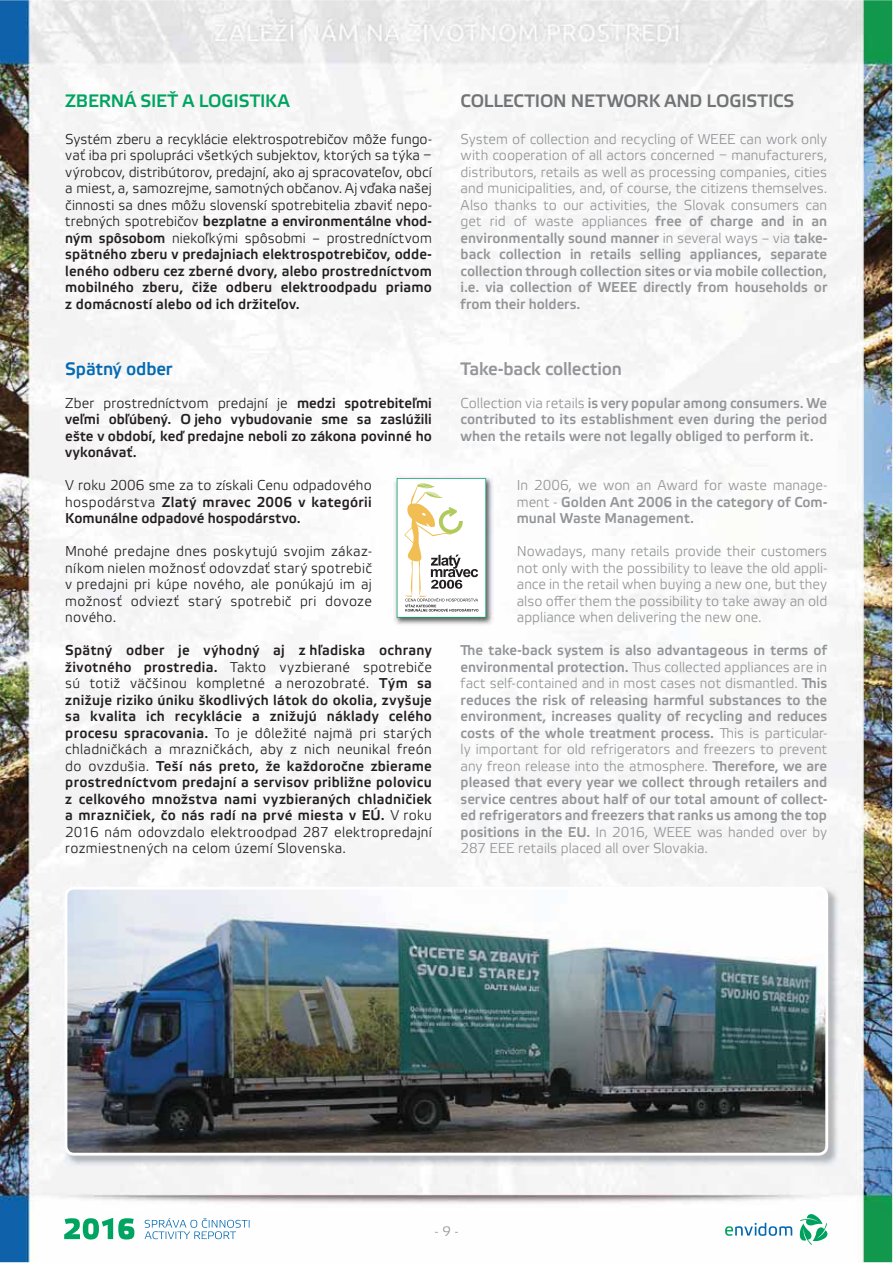
<style>
.page{position:relative;width:893px;height:1263px;background:#fff}
.page>*{position:absolute;margin:0;border:0;box-sizing:border-box;transform-origin:0 0}
.t1{font:18px "Etelka Medium Pro";letter-spacing:-.01em;color:#717375}
.t2{font:18px "Etelka Medium Pro";letter-spacing:-.01em;color:#00a461}
.t3{font:18px "Etelka Medium Pro";letter-spacing:-.015em;color:#939598}
.t4{font:18px "Etelka Medium Pro";letter-spacing:-.01em;color:#036ab3}
.t5{font:14.25px/16.5px "Etelka Light Pro";color:#939598;text-align:justify}
.t6{font:14.25px/16.5px "Etelka Medium Pro";color:#939598;text-align:justify}
.t7{font:14.25px/16.5px "Etelka Light Pro";letter-spacing:.02em;color:#231f20}
.t8{font:14.25px/16.5px "Etelka Medium Pro";letter-spacing:.02em;color:#231f20;text-align:justify}
.t9{font:14.25px "Etelka Light Pro";color:#231f20}
.t10{font:14.25px "Etelka Medium Pro";color:#231f20}
.t11{font:13.5px "Etelka Light Pro";color:#939598}
.s1{font-family:"Etelka Light Pro"}
.s2{font-family:"Etelka Medium Pro"}
</style>
<div class="page">
<img style="left:0;top:0;width:892px;height:1262px">
<svg style="left:799px;top:1213px;width:30px;height:32px"></svg>
<svg style="left:725px;top:1223px;width:67px;height:13px"></svg>
<svg style="left:145px;top:1218px;width:104px;height:21px"></svg>
<svg style="left:64px;top:1218px;width:70px;height:22px"></svg>
<img style="left:393px;top:475px;width:101px;height:151px">
<svg style="left:397px;top:478px;width:89px;height:140px"></svg>
<img style="left:64px;top:886px;width:774px;height:280px">
<img style="left:64px;top:887px;width:764px;height:269px">
<svg style="left:461px;top:645px;width:14px;height:10px"></svg>
<svg style="left:632px;top:662px;width:13px;height:10px"></svg>
<svg style="left:802px;top:678px;width:14px;height:10px"></svg>
<svg style="left:720px;top:728px;width:13px;height:10px"></svg>
<svg style="left:713px;top:761px;width:14px;height:10px"></svg>
<p class="t2" style="left:65px;top:94px;width:226px">ZBERNÁ SIEŤ A LOGISTIKA</p>
<p class="t7" style="left:65px;top:132px;width:368px;text-align:justify">Systém zberu a recyklácie elektrospotrebičov môže fungo&shy;vať iba pri spolupráci všetkých subjektov, ktorých sa týka − výrobcov, distribútorov, predajní, ako aj spracovateľov, obcí a miest, a, samozrejme, samotných občanov. Aj vďaka našej činnosti sa dnes môžu slovenskí spotrebitelia zbaviť nepo-</p>
<p class="t10" style="left:65px;top:216px;width:368px"><span class="s1">trebných spotrebičov</span> bezplatne a environmentálne vhod-</p>
<p class="t9" style="left:65px;top:233px;width:368px"><span class="s2">ným spôsobom</span> niekoľkými spôsobmi – prostredníctvom</p>
<p class="t8" style="left:65px;top:247px;width:368px">spätného zberu v predajniach elektrospotrebičov, odde&shy;leného odberu cez zberné dvory, alebo prostredníctvom mobilného zberu, čiže odberu elektroodpadu priamo z domácností alebo od ich držiteľov.</p>
<p class="t4" style="left:65px;top:362px;width:109px">Spätný odber</p>
<p class="t9" style="left:65px;top:398px;width:368px">Zber prostredníctvom predajní je <span class="s2">medzi spotrebiteľmi</span></p>
<p class="t8" style="left:65px;top:412px;width:368px">veľmi obľúbený. O jeho vybudovanie sme sa zaslúžili ešte v období, keď predajne neboli zo zákona povinné ho vykonávať.</p>
<p class="t7" style="left:65px;top:479px;width:308px">V roku 2006 sme za to získali Cenu odpadového</p>
<p class="t8" style="left:65px;top:495px;width:308px"><span class="s1">hospodárstva</span> Zlatý mravec 2006 v kategórii<br>Komunálne odpadové hospodárstvo.</p>
<p class="t7" style="left:65px;top:545px;width:308px;text-align:justify">Mnohé predajne dnes poskytujú svojim zákaz&shy;níkom nielen možnosť odovzdať starý spotrebič v predajni pri kúpe nového, ale ponúkajú im aj možnosť odviezť starý spotrebič pri dovoze nového.</p>
<p class="t8" style="left:65px;top:643px;width:368px">Spätný odber je výhodný aj z hľadiska ochrany</p>
<p class="t7" style="left:65px;top:660px;width:368px"><span class="s2">životného prostredia.</span> Takto vyzbierané spotrebiče sú totiž väčšinou kompletné a nerozobraté. <span class="s2">Tým sa</span></p>
<p class="t8" style="left:65px;top:693px;width:368px">znižuje riziko úniku škodlivých látok do okolia, zvyšuje sa kvalita ich recyklácie a znižujú náklady celého</p>
<p class="t7" style="left:65px;top:726px;width:368px"><span class="s2">procesu spracovania.</span> To je dôležité najmä pri starých chladničkách a mrazničkách, aby z nich neunikal freón</p>
<p class="t8" style="left:65px;top:759px;width:368px"><span class="s1">do ovzdušia.</span> Teší nás preto, že každoročne zbierame prostredníctvom predajní a servisov približne polovicu z celkového množstva nami vyzbieraných chladničiek a mrazničiek, čo nás radí na prvé miesta v EÚ. <span class="s1">V roku</span></p>
<p class="t7" style="left:65px;top:825px;width:368px">2016 nám odovzdalo elektroodpad 287 elektropredajní rozmiestnených na celom území Slovenska.</p>
<p class="t1" style="left:461px;top:94px;width:335px">COLLECTION NETWORK AND LOGISTICS</p>
<p class="t5" style="left:461px;top:132px;width:368px">System of collection and recycling of WEEE can work only with cooperation of all actors concerned − manufacturers, distributors, retails as well as processing companies, cities and municipalities, and, of course, the citizens themselves.<br>Also thanks to our activities, the Slovak consumers can get rid of waste appliances <span class="s2">free of charge and in an</span></p>
<p class="t6" style="left:461px;top:231px;width:368px">environmentally sound manner <span class="s1">in several ways – via</span> take&shy;back collection in retails selling appliances, separate collection through collection sites or via mobile collection, i.e. via collection of WEEE directly from households or from their holders.</p>
<p class="t3" style="left:461px;top:362px;width:163px">Take-back collection</p>
<p class="t6" style="left:461px;top:396px;width:368px"><span class="s1">Collection via retails</span> is very popular among consumers. We contributed to its establishment even during the period when the retails were not legally obliged to perform it.</p>
<p class="t5" style="left:517px;top:479px;width:312px">In 2006, we won an Award for waste manage-</p>
<p class="t6" style="left:517px;top:495px;width:312px"><span class="s1">ment -</span> Golden Ant 2006 in the category of Com&shy;munal Waste Management.</p>
<p class="t5" style="left:517px;top:545px;width:312px">Nowadays, many retails provide their customers not only with the possibility to leave the old appli&shy;ance in the retail when buying a new one, but they also offer them the possibility to take away an old appliance when delivering the new one.</p>
<p class="t6" style="left:475px;top:643px;width:353px">e take-back system is also advantageous in terms of</p>
<p class="t5" style="left:461px;top:660px;width:368px"><span class="s2">environmental protection.</span> us collected appliances are in fact self-contained and in most cases not dismantled.</p>
<p class="t6" style="left:461px;top:676px;width:368px;text-indent:356px">is reduces the risk of releasing harmful substances to the environment, increases quality of recycling and reduces costs of the whole treatment process.</p>
<p class="t5" style="left:461px;top:726px;width:368px;text-indent:273px">is is particular&shy;ly important for old refrigerators and freezers to prevent any freon release into the atmosphere.</p>
<p class="t6" style="left:461px;top:759px;width:368px;text-indent:267px">erefore, we are pleased that every year we collect through retailers and service centres about half of our total amount of collect&shy;ed refrigerators and freezers that ranks us among the top</p>
<p class="t5" style="left:461px;top:825px;width:368px"><span class="s2">positions in the EU.</span> In 2016, WEEE was handed over by<br>287 EEE retails placed all over Slovakia.</p>
<p class="t11" style="left:435px;top:1227px;width:25px">- 9 -</p>
</div>
